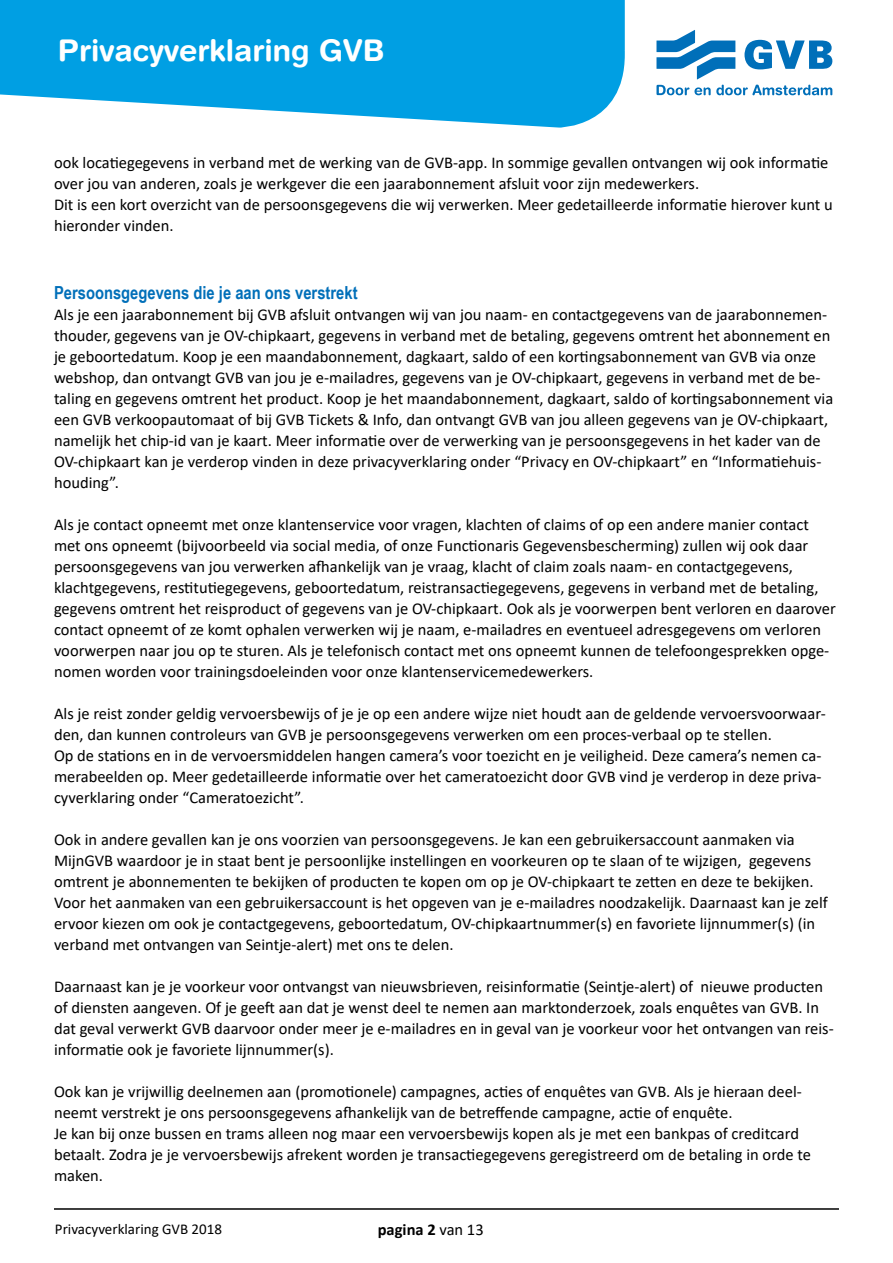
<style>
.page{position:relative;width:893px;height:1263px;background:#fff}
.page>*{position:absolute;margin:0;border:0;box-sizing:border-box;transform-origin:0 0}
.t1{font:700 30px "Helvetica Rounded LT";color:#fff}
.t2{font:700 18px "Arial Narrow";color:#006fb9}
.t3{font:16.5px/21px "Calibri";color:#000}
.t4{font:700 16.5px "Calibri";color:#000}
.t5{font:15px "Calibri";color:#000}
.s1{font-weight:400}
</style>
<div class="page">
<hr style="left:54px;top:1208px;width:785px;height:2px;background:#000">
<svg style="left:0;top:0;width:625px;height:128px;background:#21abe6"></svg>
<svg style="left:656px;top:30px;width:79px;height:49px"></svg>
<svg style="left:744px;top:40px;width:88px;height:29px"></svg>
<svg style="left:656px;top:85px;width:176px;height:10px"></svg>
<h1 class="t1" style="left:58px;top:32px;width:328px">Privacyverklaring GVB</h1>
<p class="t3" style="left:54px;top:152px;width:780px">ook locatiegegevens in verband met de werking van de GVB-app. In sommige gevallen ontvangen wij ook informatie over jou van anderen, zoals je werkgever die een jaarabonnement afsluit voor zijn medewerkers.<br>Dit is een kort overzicht van de persoonsgegevens die wij verwerken. Meer gedetailleerde informatie hierover kunt u hieronder vinden.</p>
<p class="t2" style="left:54px;top:279px;width:305px">Persoonsgegevens die je aan ons verstrekt</p>
<p class="t3" style="left:54px;top:303px;width:781px">Als je een jaarabonnement bij GVB afsluit ontvangen wij van jou naam- en contactgegevens van de jaarabonnemen&shy;thouder, gegevens van je OV-chipkaart, gegevens in verband met de betaling, gegevens omtrent het abonnement en je geboortedatum. Koop je een maandabonnement, dagkaart, saldo of een kortingsabonnement van GVB via onze webshop, dan ontvangt GVB van jou je e-mailadres, gegevens van je OV-chipkaart, gegevens in verband met de be&shy;taling en gegevens omtrent het product. Koop je het maandabonnement, dagkaart, saldo of kortingsabonnement via een GVB verkoopautomaat of bij GVB Tickets &amp; Info, dan ontvangt GVB van jou alleen gegevens van je OV-chipkaart, namelijk het chip-id van je kaart. Meer informatie over de verwerking van je persoonsgegevens in het kader van de OV-chipkaart kan je verderop vinden in deze privacyverklaring onder “Privacy en OV-chipkaart” en “Informatiehuis&shy;houding”.</p>
<p class="t3" style="left:54px;top:514px;width:783px">Als je contact opneemt met onze klantenservice voor vragen, klachten of claims of op een andere manier contact met ons opneemt (bijvoorbeeld via social media, of onze Functionaris Gegevensbescherming) zullen wij ook daar persoonsgegevens van jou verwerken afhankelijk van je vraag, klacht of claim zoals naam- en contactgegevens, klachtgegevens, restitutiegegevens, geboortedatum, reistransactiegegevens, gegevens in verband met de betaling, gegevens omtrent het reisproduct of gegevens van je OV-chipkaart. Ook als je voorwerpen bent verloren en daarover contact opneemt of ze komt ophalen verwerken wij je naam, e-mailadres en eventueel adresgegevens om verloren voorwerpen naar jou op te sturen. Als je telefonisch contact met ons opneemt kunnen de telefoongesprekken opge&shy;nomen worden voor trainingsdoeleinden voor onze klantenservicemedewerkers.</p>
<p class="t3" style="left:54px;top:703px;width:773px">Als je reist zonder geldig vervoersbewijs of je je op een andere wijze niet houdt aan de geldende vervoersvoorwaar&shy;den, dan kunnen controleurs van GVB je persoonsgegevens verwerken om een proces-verbaal op te stellen.<br>Op de stations en in de vervoersmiddelen hangen camera’s voor toezicht en je veiligheid. Deze camera’s nemen ca&shy;merabeelden op. Meer gedetailleerde informatie over het cameratoezicht door GVB vind je verderop in deze priva&shy;cyverklaring onder “Cameratoezicht”.</p>
<p class="t3" style="left:54px;top:829px;width:775px">Ook in andere gevallen kan je ons voorzien van persoonsgegevens. Je kan een gebruikersaccount aanmaken via MijnGVB waardoor je in staat bent je persoonlijke instellingen en voorkeuren op te slaan of te wijzigen, gegevens omtrent je abonnementen te bekijken of producten te kopen om op je OV-chipkaart te zetten en deze te bekijken.<br>Voor het aanmaken van een gebruikersaccount is het opgeven van je e-mailadres noodzakelijk. Daarnaast kan je zelf ervoor kiezen om ook je contactgegevens, geboortedatum, OV-chipkaartnummer(s) en favoriete lijnnummer(s) (in verband met ontvangen van Seintje-alert) met ons te delen.</p>
<p class="t3" style="left:54px;top:976px;width:781px">Daarnaast kan je je voorkeur voor ontvangst van nieuwsbrieven, reisinformatie (Seintje-alert) of nieuwe producten of diensten aangeven. Of je geeft aan dat je wenst deel te nemen aan marktonderzoek, zoals enquêtes van GVB. In dat geval verwerkt GVB daarvoor onder meer je e-mailadres en in geval van je voorkeur voor het ontvangen van reis&shy;informatie ook je favoriete lijnnummer(s).</p>
<p class="t3" style="left:54px;top:1081px;width:759px">Ook kan je vrijwillig deelnemen aan (promotionele) campagnes, acties of enquêtes van GVB. Als je hieraan deel&shy;neemt verstrekt je ons persoonsgegevens afhankelijk van de betreffende campagne, actie of enquête.<br>Je kan bij onze bussen en trams alleen nog maar een vervoersbewijs kopen als je met een bankpas of creditcard betaalt. Zodra je je vervoersbewijs afrekent worden je transactiegegevens geregistreerd om de betaling in orde te maken.</p>
<p class="t5" style="left:55px;top:1218px;width:169px">Privacyverklaring GVB 2018</p>
<p class="t4" style="left:378px;top:1218px;width:107px">pagina 2 <span class="s1">van 13</span></p>
</div>
